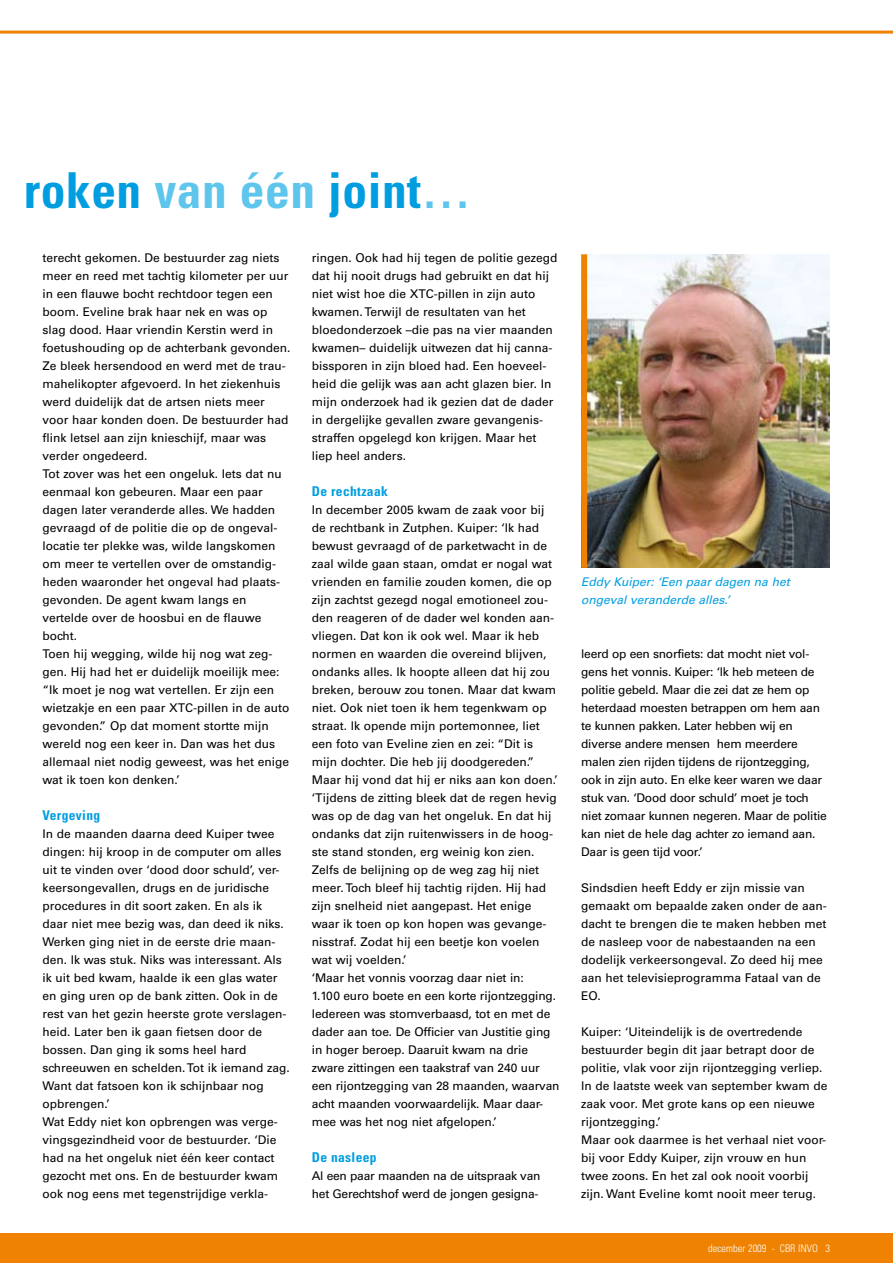
<style>
.page{position:relative;width:893px;height:1263px;background:#fff}
.page>*{position:absolute;margin:0;border:0;box-sizing:border-box;transform-origin:0 0}
.t1{font:700 condensed 49.5px "Univers";letter-spacing:.01em;color:#009ee0}
.t2{font:700 condensed 13.5px "Univers";letter-spacing:.025em;color:#009ee0}
.t3{font:12px/18px "Univers";color:#000}
.t4{font:12px/18px "Univers";letter-spacing:-.02em;color:#000}
.t5{font:italic 12px/18px "Univers";color:#009ee0}
.t6{font:300 condensed 10.5px "Univers";color:#fff}
.s1{color:#5ec5ed}
</style>
<div class="page">
<hr style="left:0;top:31px;width:893px;height:3px;background:#ef8200">
<div style="left:0;top:1234px;width:893px;height:29px;background:#ef8200"></div>
<img style="left:587px;top:254px;width:242px;height:314px">
<div style="left:581px;top:254px;width:6px;height:314px;background:#ef8200"></div>
<h1 class="t1" style="left:24px;top:160px;width:449px">roken <span class="s1">van één</span> joint<span class="s1">…</span></h1>
<p class="t3" style="left:43px;top:249px;width:249px">terecht gekomen. De bestuurder zag niets meer en reed met tachtig kilometer per uur in een flauwe bocht rechtdoor tegen een boom. Eveline brak haar nek en was op slag dood. Haar vriendin Kerstin werd in foetushouding op de achterbank gevonden.<br>Ze bleek hersendood en werd met de trau&shy;mahelikopter afgevoerd. In het ziekenhuis werd duidelijk dat de artsen niets meer voor haar konden doen. De bestuurder had flink letsel aan zijn knieschijf, maar was verder ongedeerd.<br>Tot zover was het een ongeluk. Iets dat nu eenmaal kon gebeuren. Maar een paar dagen later veranderde alles. We hadden gevraagd of de politie die op de ongeval&shy;locatie ter plekke was, wilde langskomen om meer te vertellen over de omstandig&shy;heden waaronder het ongeval had plaats&shy;gevonden. De agent kwam langs en vertelde over de hoosbui en de flauwe bocht.<br>Toen hij wegging, wilde hij nog wat zeg&shy;gen. Hij had het er duidelijk moeilijk mee: “Ik moet je nog wat vertellen. Er zijn een wietzakje en een paar XTC-pillen in de auto gevonden.” Op dat moment stortte mijn wereld nog een keer in. Dan was het dus allemaal niet nodig geweest, was het enige wat ik toen kon denken.’</p>
<p class="t2" style="left:43px;top:807px;width:59px">Vergeving</p>
<p class="t3" style="left:43px;top:825px;width:249px">In de maanden daarna deed Kuiper twee dingen: hij kroop in de computer om alles uit te vinden over ‘dood door schuld’, ver&shy;keersongevallen, drugs en de juridische procedures in dit soort zaken. En als ik daar niet mee bezig was, dan deed ik niks.<br>Werken ging niet in de eerste drie maan&shy;den. Ik was stuk. Niks was interessant. Als ik uit bed kwam, haalde ik een glas water en ging uren op de bank zitten. Ook in de rest van het gezin heerste grote verslagen&shy;heid. Later ben ik gaan fietsen door de bossen. Dan ging ik soms heel hard schreeuwen en schelden. Tot ik iemand zag.<br>Want dat fatsoen kon ik schijnbaar nog opbrengen.’<br>Wat Eddy niet kon opbrengen was verge&shy;vingsgezindheid voor de bestuurder. ‘Die had na het ongeluk niet één keer contact gezocht met ons. En de bestuurder kwam ook nog eens met tegenstrijdige verkla-</p>
<p class="t3" style="left:312px;top:249px;width:247px">ringen. Ook had hij tegen de politie gezegd dat hij nooit drugs had gebruikt en dat hij niet wist hoe die XTC-pillen in zijn auto kwamen. Terwijl de resultaten van het bloedonderzoek –die pas na vier maanden kwamen– duidelijk uitwezen dat hij canna&shy;bissporen in zijn bloed had. Een hoeveel&shy;heid die gelijk was aan acht glazen bier. In mijn onderzoek had ik gezien dat de dader in dergelijke gevallen zware gevangenis&shy;straffen opgelegd kon krijgen. Maar het liep heel anders.</p>
<p class="t2" style="left:312px;top:483px;width:78px">De rechtzaak</p>
<p class="t3" style="left:312px;top:501px;width:249px">In december 2005 kwam de zaak voor bij de rechtbank in Zutphen. Kuiper: ‘Ik had bewust gevraagd of de parketwacht in de zaal wilde gaan staan, omdat er nogal wat vrienden en familie zouden komen, die op zijn zachtst gezegd nogal emotioneel zou&shy;den reageren of de dader wel konden aan&shy;vliegen. Dat kon ik ook wel. Maar ik heb normen en waarden die overeind blijven, ondanks alles. Ik hoopte alleen dat hij zou breken, berouw zou tonen. Maar dat kwam niet. Ook niet toen ik hem tegenkwam op straat. Ik opende mijn portemonnee, liet een foto van Eveline zien en zei: “Dit is mijn dochter. Die heb jij doodgereden.” Maar hij vond dat hij er niks aan kon doen.’ ‘Tijdens de zitting bleek dat de regen hevig was op de dag van het ongeluk. En dat hij ondanks dat zijn ruitenwissers in de hoog&shy;ste stand stonden, erg weinig kon zien.<br>Zelfs de belijning op de weg zag hij niet meer. Toch bleef hij tachtig rijden. Hij had zijn snelheid niet aangepast. Het enige waar ik toen op kon hopen was gevange&shy;nisstraf. Zodat hij een beetje kon voelen wat wij voelden.’<br>‘Maar het vonnis voorzag daar niet in:<br>1.100 euro boete en een korte rijontzegging.<br>Iedereen was stomverbaasd, tot en met de dader aan toe. De Officier van Justitie ging in hoger beroep. Daaruit kwam na drie zware zittingen een taakstraf van 240 uur een rijontzegging van 28 maanden, waarvan acht maanden voorwaardelijk. Maar daar&shy;mee was het nog niet afgelopen.’</p>
<p class="t2" style="left:312px;top:1149px;width:66px">De nasleep</p>
<p class="t4" style="left:312px;top:1167px;width:230px">Al een paar maanden na de uitspraak van het Gerechtshof werd de jongen gesigna-</p>
<p class="t5" style="left:581px;top:573px;width:210px">Eddy Kuiper: ‘Een paar dagen na het ongeval veranderde alles.’</p>
<p class="t4" style="left:581px;top:645px;width:247px">leerd op een snorfiets: dat mocht niet vol&shy;gens het vonnis. Kuiper: ‘Ik heb meteen de politie gebeld. Maar die zei dat ze hem op heterdaad moesten betrappen om hem aan te kunnen pakken. Later hebben wij en diverse andere mensen hem meerdere malen zien rijden tijdens de rijontzegging, ook in zijn auto. En elke keer waren we daar stuk van. ‘Dood door schuld’ moet je toch niet zomaar kunnen negeren. Maar de politie kan niet de hele dag achter zo iemand aan.<br>Daar is geen tijd voor.’</p>
<p class="t3" style="left:581px;top:879px;width:247px">Sindsdien heeft Eddy er zijn missie van gemaakt om bepaalde zaken onder de aan&shy;dacht te brengen die te maken hebben met de nasleep voor de nabestaanden na een dodelijk verkeersongeval. Zo deed hij mee aan het televisieprogramma Fataal van de EO.</p>
<p class="t3" style="left:581px;top:1023px;width:248px">Kuiper: ‘Uiteindelijk is de overtredende bestuurder begin dit jaar betrapt door de politie, vlak voor zijn rijontzegging verliep.<br>In de laatste week van september kwam de zaak voor. Met grote kans op een nieuwe rijontzegging.’<br>Maar ook daarmee is het verhaal niet voor&shy;bij voor Eddy Kuiper, zijn vrouw en hun twee zoons. En het zal ook nooit voorbij zijn. Want Eveline komt nooit meer terug.</p>
<p class="t6" style="left:708px;top:1242px;width:124px">december 2009 - CBR INVO 3</p>
</div>
